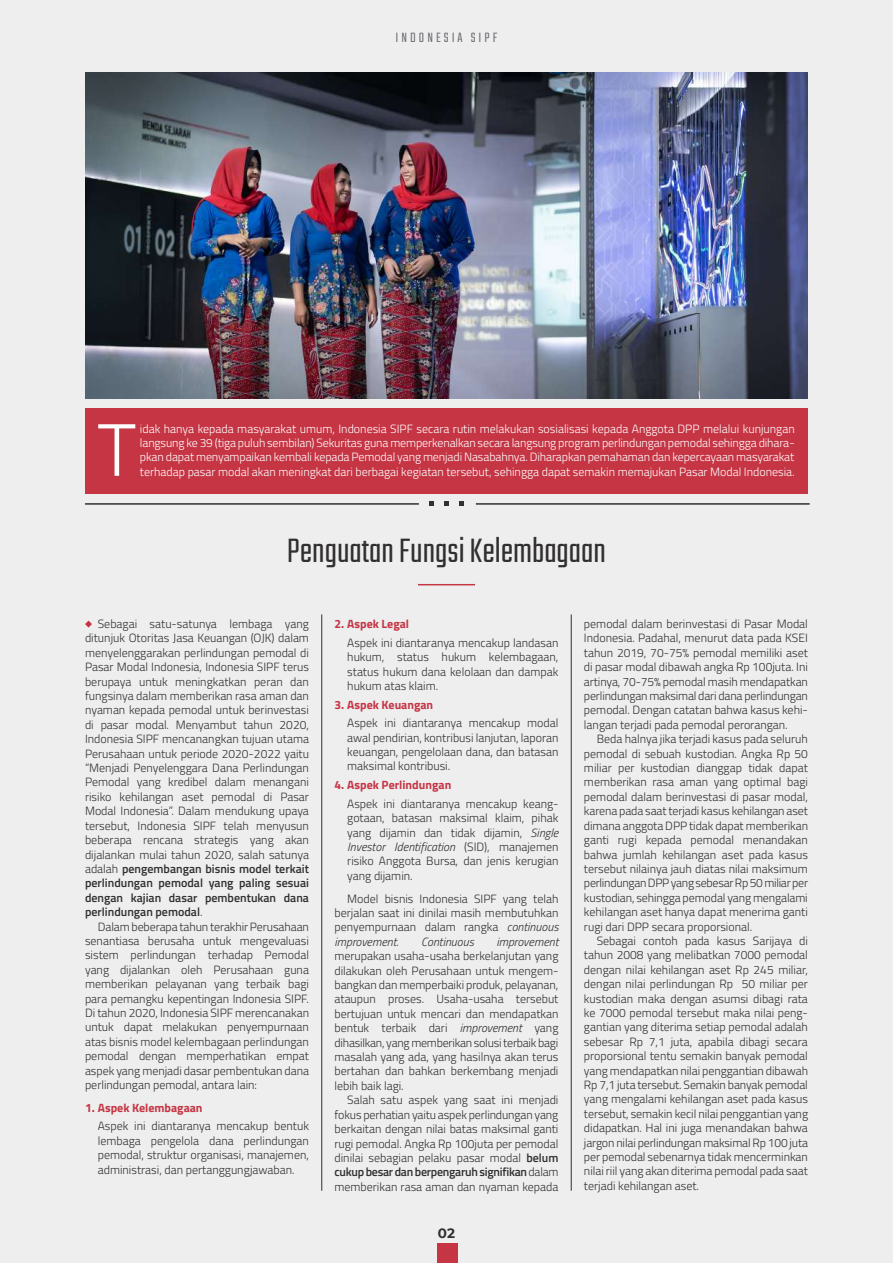
<style>
.page{position:relative;width:893px;height:1263px;background:#eeeeef}
.page>*{position:absolute;margin:0;border:0;box-sizing:border-box;transform-origin:0 0}
.t1{font:300 74.1px "Titillium Web";color:#fff}
.t2{font:300 37.5px "Teko";color:#312f30}
.t3{font:300 15px "Teko";letter-spacing:.2em;color:#6c6d70}
.t4{font:700 13.5px "Montserrat";color:#312f30}
.t5{font:300 12px/14.4px "Titillium Web";color:#312f30;text-align:justify}
.t6{font:300 12px/14.4px "Titillium Web";color:#fff;text-align:justify}
.t7{font:700 12px "Titillium Web";color:#c53544}
.t8{font:italic 300 12px "Titillium Web";color:#312f30}
.s1{font-weight:600}
.s2{font-style:italic}
</style>
<div class="page">
<div style="left:85px;top:408px;width:723px;height:85px;background:#c53544"></div>
<img style="left:85px;top:72px;width:723px;height:326px">
<hr style="left:571px;top:614px;width:1px;height:577px;background:#312f30">
<hr style="left:321px;top:614px;width:1px;height:577px;background:#312f30">
<hr style="left:418px;top:584px;width:57px;height:1px;background:#c53544">
<svg style="left:85px;top:621px;width:7px;height:7px"></svg>
<div style="left:437px;top:1244px;width:21px;height:19px;background:#c53544"></div>
<hr style="left:85px;top:503px;width:334px;height:2px;background:#312f30">
<hr style="left:476px;top:503px;width:334px;height:2px;background:#312f30">
<svg style="left:429px;top:501px;width:5px;height:5px"></svg>
<svg style="left:444px;top:501px;width:5px;height:5px"></svg>
<svg style="left:459px;top:501px;width:5px;height:5px"></svg>
<p class="t3" style="left:396px;top:29px;width:103px">INDONESIA SIPF</p>
<h1 class="t1" style="left:97px;top:396px;width:41px">T</h1>
<p class="t6" style="left:140px;top:421px;width:656px">idak hanya kepada masyarakat umum, Indonesia SIPF secara rutin melakukan sosialisasi kepada Anggota DPP melalui kunjungan langsung ke 39 (tiga puluh sembilan) Sekuritas guna memperkenalkan secara langsung program perlindungan pemodal sehingga dihara&shy;pkan dapat menyampaikan kembali kepada Pemodal yang menjadi Nasabahnya. Diharapkan pemahaman dan kepercayaan masyarakat terhadap pasar modal akan meningkat dari berbagai kegiatan tersebut, sehingga dapat semakin memajukan Pasar Modal Indonesia.</p>
<h2 class="t2" style="left:287px;top:530px;width:321px">Penguatan Fungsi Kelembagaan</h2>
<p class="t5" style="left:85px;top:616px;width:225px;text-indent:13px">Sebagai satu-satunya lembaga yang ditunjuk Otoritas Jasa Keuangan (OJK) dalam menyelenggarakan perlindungan pemodal di Pasar Modal Indonesia, Indonesia SIPF terus berupaya untuk meningkatkan peran dan fungsinya dalam memberikan rasa aman dan nyaman kepada pemodal untuk berinvestasi di pasar modal. Menyambut tahun 2020, Indonesia SIPF mencanangkan tujuan utama Perusahaan untuk periode 2020-2022 yaitu “Menjadi Penyelenggara Dana Perlindungan Pemodal yang kredibel dalam menangani risiko kehilangan aset pemodal di Pasar Modal Indonesia”. Dalam mendukung upaya tersebut, Indonesia SIPF telah menyusun beberapa rencana strategis yang akan dijalankan mulai tahun 2020, salah satunya adalah <span class="s1">pengembangan bisnis model terkait perlindungan pemodal yang paling sesuai dengan kajian dasar pembentukan dana perlindungan pemodal</span>.</p>
<p class="t5" style="left:85px;top:918px;width:226px;text-indent:13px">Dalam beberapa tahun terakhir Perusahaan senantiasa berusaha untuk mengevaluasi sistem perlindungan terhadap Pemodal yang dijalankan oleh Perusahaan guna memberikan pelayanan yang terbaik bagi para pemangku kepentingan Indonesia SIPF.<br>Di tahun 2020, Indonesia SIPF merencanakan untuk dapat melakukan penyempurnaan atas bisnis model kelembagaan perlindungan pemodal dengan memperhatikan empat aspek yang menjadi dasar pembentukan dana perlindungan pemodal, antara lain:</p>
<p class="t7" style="left:85px;top:1098px;width:119px">1. Aspek Kelembagaan</p>
<p class="t5" style="left:98px;top:1118px;width:213px">Aspek ini diantaranya mencakup bentuk lembaga pengelola dana perlindungan pemodal, struktur organisasi, manajemen, administrasi, dan pertanggungjawaban.</p>
<p class="t7" style="left:334px;top:615px;width:76px">2. Aspek Legal</p>
<p class="t5" style="left:347px;top:635px;width:213px">Aspek ini diantaranya mencakup landasan hukum, status hukum kelembagaan, status hukum dana kelolaan dan dampak hukum atas klaim.</p>
<p class="t7" style="left:334px;top:695px;width:100px">3. Aspek Keuangan</p>
<p class="t5" style="left:347px;top:715px;width:213px">Aspek ini diantaranya mencakup modal awal pendirian, kontribusi lanjutan, laporan keuangan, pengelolaan dana, dan batasan maksimal kontribusi.</p>
<p class="t7" style="left:334px;top:776px;width:118px">4. Aspek Perlindungan</p>
<p class="t5" style="left:347px;top:796px;width:213px">Aspek ini diantaranya mencakup keang&shy;gotaan, batasan maksimal klaim, pihak yang dijamin dan tidak dijamin, <span class="s2">Single Investor Identification</span> (SID), manajemen risiko Anggota Bursa, dan jenis kerugian yang dijamin.</p>
<p class="t5" style="left:334px;top:891px;width:225px;text-indent:13px">Model bisnis Indonesia SIPF yang telah berjalan saat ini dinilai masih membutuhkan penyempurnaan dalam rangka <span class="s2">continuous improvement.</span></p>
<p class="t8" style="left:421px;top:933px;width:54px">Continuous</p>
<p class="t8" style="left:496px;top:933px;width:64px">improvement</p>
<p class="t5" style="left:334px;top:948px;width:225px">merupakan usaha-usaha berkelanjutan yang dilakukan oleh Perusahaan untuk mengem&shy;bangkan dan memperbaiki produk, pelayanan, ataupun proses. Usaha-usaha tersebut bertujuan untuk mencari dan mendapatkan bentuk terbaik dari <span class="s2">improvement</span> yang dihasilkan, yang memberikan solusi terbaik bagi masalah yang ada, yang hasilnya akan terus bertahan dan bahkan berkembang menjadi lebih baik lagi.</p>
<p class="t5" style="left:334px;top:1092px;width:225px;text-indent:13px">Salah satu aspek yang saat ini menjadi fokus perhatian yaitu aspek perlindungan yang berkaitan dengan nilai batas maksimal ganti rugi pemodal. Angka Rp 100juta per pemodal dinilai sebagian pelaku pasar modal <span class="s1">belum cukup besar dan berpengaruh signifikan</span> dalam memberikan rasa aman dan nyaman kepada</p>
<p class="t4" style="left:438px;top:1223px;width:19px">02</p>
<p class="t5" style="left:584px;top:616px;width:225px">pemodal dalam berinvestasi di Pasar Modal Indonesia. Padahal, menurut data pada KSEI tahun 2019, 70-75% pemodal memiliki aset di pasar modal dibawah angka Rp 100juta. Ini artinya, 70-75% pemodal masih mendapatkan perlindungan maksimal dari dana perlindungan pemodal. Dengan catatan bahwa kasus kehi&shy;langan terjadi pada pemodal perorangan.</p>
<p class="t5" style="left:584px;top:731px;width:226px;text-indent:13px">Beda halnya jika terjadi kasus pada seluruh pemodal di sebuah kustodian. Angka Rp 50 miliar per kustodian dianggap tidak dapat memberikan rasa aman yang optimal bagi pemodal dalam berinvestasi di pasar modal, karena pada saat terjadi kasus kehilangan aset dimana anggota DPP tidak dapat memberikan ganti rugi kepada pemodal menandakan bahwa jumlah kehilangan aset pada kasus tersebut nilainya jauh diatas nilai maksimum perlindungan DPP yang sebesar Rp 50 miliar per kustodian, sehingga pemodal yang mengalami kehilangan aset hanya dapat menerima ganti rugi dari DPP secara proporsional.</p>
<p class="t5" style="left:584px;top:933px;width:226px;text-indent:13px">Sebagai contoh pada kasus Sarijaya di tahun 2008 yang melibatkan 7000 pemodal dengan nilai kehilangan aset Rp 245 miliar, dengan nilai perlindungan Rp 50 miliar per kustodian maka dengan asumsi dibagi rata ke 7000 pemodal tersebut maka nilai peng&shy;gantian yang diterima setiap pemodal adalah sebesar Rp 7,1 juta, apabila dibagi secara proporsional tentu semakin banyak pemodal yang mendapatkan nilai penggantian dibawah Rp 7,1 juta tersebut. Semakin banyak pemodal yang mengalami kehilangan aset pada kasus tersebut, semakin kecil nilai penggantian yang didapatkan. Hal ini juga menandakan bahwa jargon nilai perlindungan maksimal Rp 100 juta per pemodal sebenarnya tidak mencerminkan nilai riil yang akan diterima pemodal pada saat terjadi kehilangan aset.</p>
</div>
